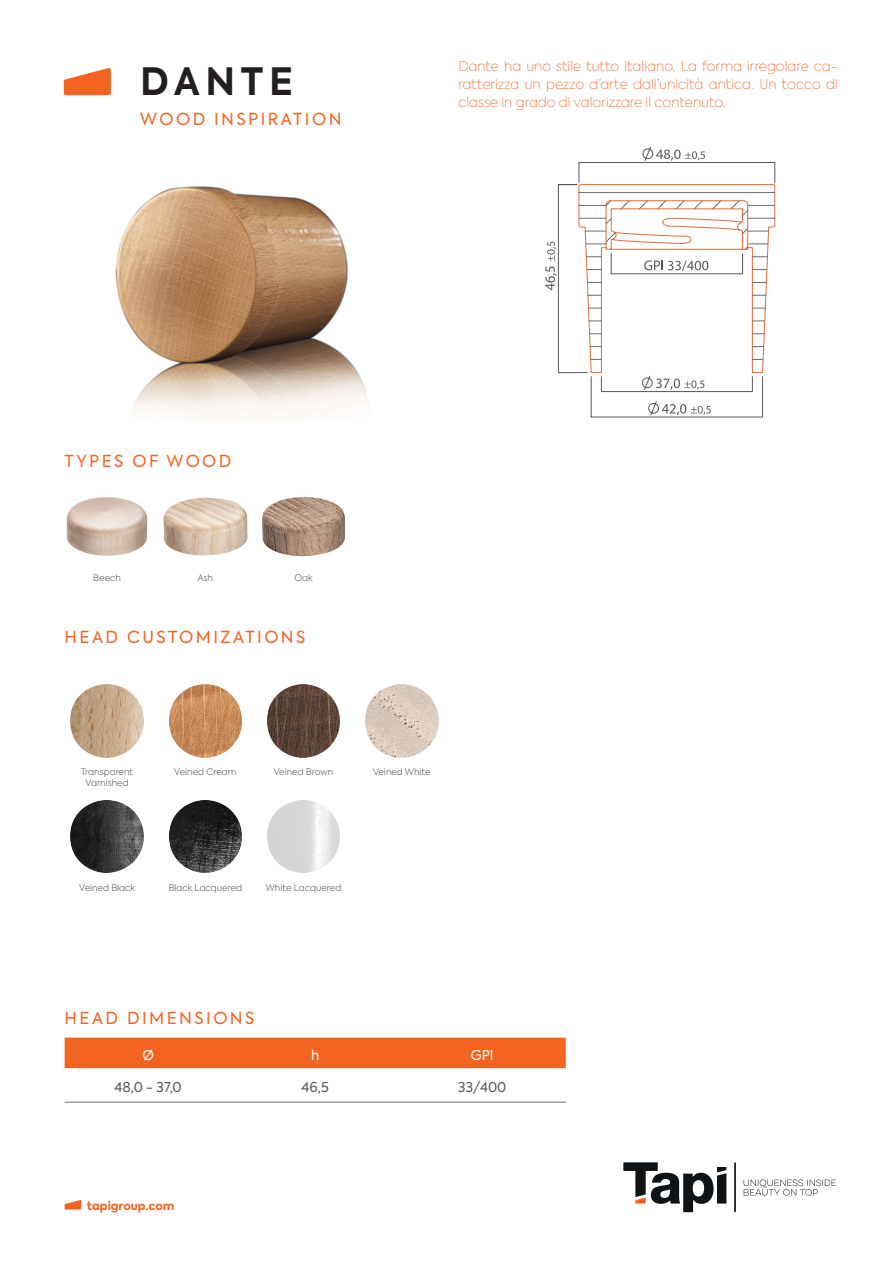
<style>
.page{position:relative;width:893px;height:1263px;background:#fff}
.page>*{position:absolute;margin:0;border:0;box-sizing:border-box;transform-origin:0 0}
.t1{font:700 37.5px "Axiforma";letter-spacing:.15em;color:#231f20}
.t2{font:16.5px "Axiforma";letter-spacing:.15em;color:#f36421}
.t3{font:100 13.5px/18px "Axiforma";color:#f36421;text-align:justify}
.t4{font:13.5px "Axiforma";color:#57585a}
.t5{font:13.5px "Axiforma";color:#fff}
.t6{font:800 11.4px "Axiforma";color:#f36421}
.t7{font:300 9px/10.8px "Axiforma";color:#57585a;text-align:center}
</style>
<div class="page">
<hr style="left:734px;top:1162px;width:2px;height:50px;background:#101315">
<svg style="left:744px;top:1179px;width:92px;height:16px"></svg>
<svg style="left:623px;top:1162px;width:103px;height:50px"></svg>
<svg style="left:65px;top:1200px;width:16px;height:9px"></svg>
<svg style="left:64px;top:68px;width:47px;height:27px"></svg>
<div style="left:65px;top:1037px;width:501px;height:31px;background:#f36421"></div>
<hr style="left:65px;top:1102px;width:167px;height:1px;background:#6c6d70">
<hr style="left:232px;top:1102px;width:167px;height:1px;background:#6c6d70">
<hr style="left:399px;top:1102px;width:167px;height:1px;background:#6c6d70">
<img style="left:267px;top:684px;width:73px;height:74px">
<img style="left:169px;top:684px;width:73px;height:74px">
<img style="left:163px;top:497px;width:85px;height:59px">
<img style="left:66px;top:497px;width:82px;height:59px">
<img style="left:365px;top:684px;width:74px;height:74px">
<img style="left:169px;top:800px;width:73px;height:73px">
<img style="left:70px;top:684px;width:74px;height:74px">
<img style="left:262px;top:496px;width:83px;height:61px">
<img style="left:70px;top:800px;width:74px;height:73px">
<img style="left:267px;top:800px;width:73px;height:73px">
<svg style="left:648px;top:401px;width:63px;height:15px"></svg>
<hr style="left:601px;top:391px;width:151px;height:1px;background:#59595c">
<hr style="left:591px;top:417px;width:172px;height:1px;background:#59595c">
<hr style="left:762px;top:377px;width:1px;height:40px;background:#59595c">
<hr style="left:591px;top:377px;width:1px;height:40px;background:#59595c">
<svg style="left:545px;top:146px;width:230px;height:245px"></svg>
<img style="left:115px;top:186px;width:253px;height:232px">
<h1 class="t1" style="left:140px;top:56px;width:154px">DANTE</h1>
<p class="t3" style="left:458px;top:57px;width:381px">Dante ha uno stile tutto italiano. La forma irregolare ca&shy;ratterizza un pezzo d’arte dall’unicità antica. Un tocco di classe in grado di valorizzare il contenuto.</p>
<p class="t2" style="left:140px;top:109px;width:203px">WOOD INSPIRATION</p>
<p class="t2" style="left:65px;top:451px;width:37px">TYPES</p>
<p class="t2" style="left:132px;top:451px;width:52px">OF WOOD</p>
<p class="t7" style="left:93px;top:572px;width:29px">Beech</p>
<p class="t7" style="left:198px;top:572px;width:17px">Ash</p>
<p class="t7" style="left:295px;top:572px;width:20px">Oak</p>
<p class="t2" style="left:65px;top:627px;width:242px">HEAD CUSTOMIZATIONS</p>
<p class="t7" style="left:81px;top:766px;width:54px">Transparent<br>Varnished</p>
<p class="t7" style="left:373px;top:766px;width:59px">Veined White</p>
<p class="t7" style="left:174px;top:766px;width:64px">Veined Cream</p>
<p class="t7" style="left:274px;top:766px;width:61px">Veined Brown</p>
<p class="t7" style="left:79px;top:882px;width:57px">Veined Black</p>
<p class="t7" style="left:266px;top:882px;width:77px">White Lacquered</p>
<p class="t7" style="left:169px;top:882px;width:75px">Black Lacquered</p>
<p class="t2" style="left:65px;top:1008px;width:191px">HEAD DIMENSIONS</p>
<p class="t5" style="left:142px;top:1046px;width:13px">Ø</p>
<p class="t5" style="left:311px;top:1046px;width:10px">H</p>
<p class="t5" style="left:471px;top:1046px;width:24px">GPI</p>
<p class="t4" style="left:115px;top:1078px;width:69px">48,0 - 37,0</p>
<p class="t4" style="left:302px;top:1078px;width:29px">46,5</p>
<p class="t4" style="left:458px;top:1078px;width:50px">33/400</p>
<p class="t6" style="left:87px;top:1197px;width:89px">tapigroup.com</p>
</div>
